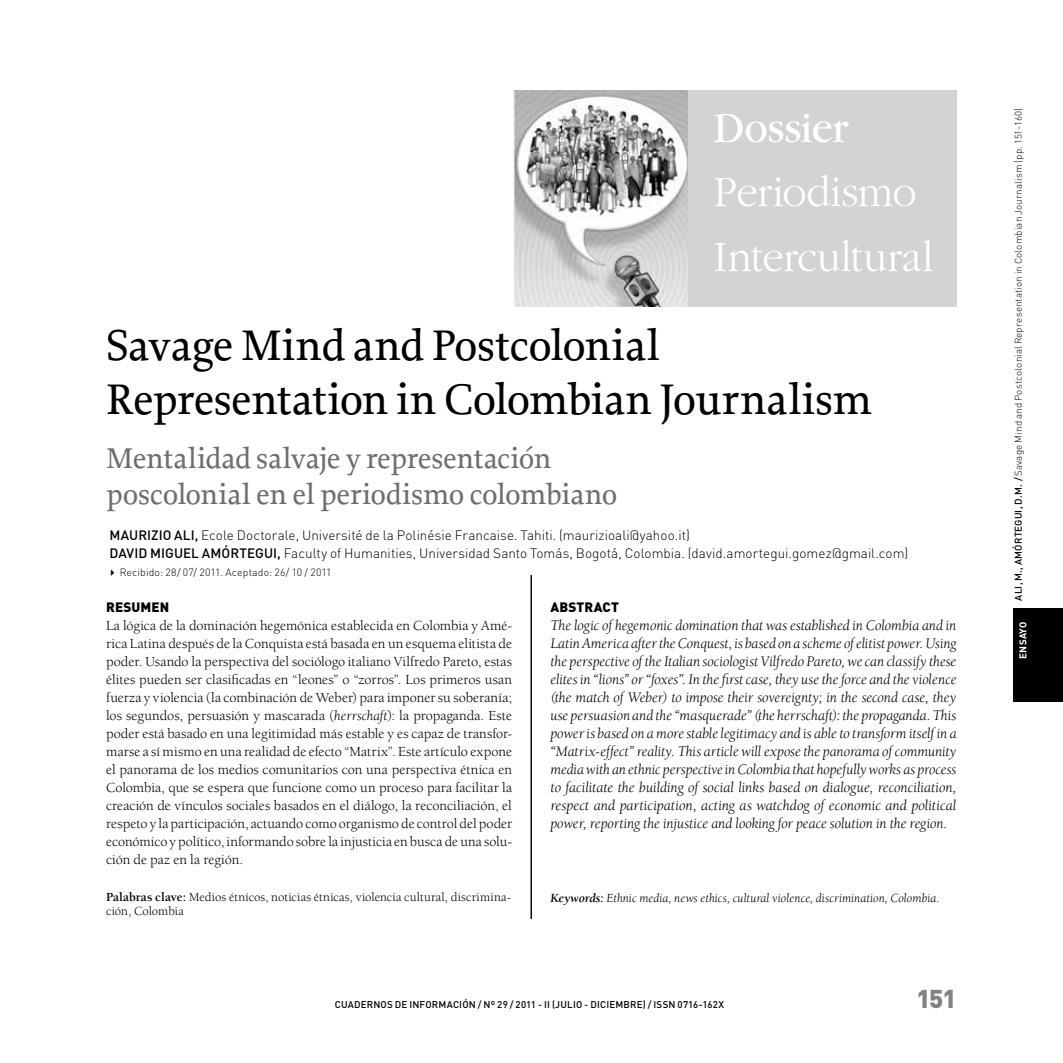
<style>
.page{position:relative;width:1063px;height:1063px;background:#fff}
.page>*{position:absolute;margin:0;border:0;box-sizing:border-box;transform-origin:0 0}
.t1{font:500 45px/54px "Proforma";letter-spacing:-.01em;color:#000}
.t2{font:300 45px/64.5px "Garamond";letter-spacing:-.005em;color:#fff;scale:.95 1}
.t3{font:45px "Garamond";letter-spacing:-.005em;color:#fff;scale:.95 1}
.t4{font:500 30px/36px "Proforma";letter-spacing:-.01em;color:#6d6e71}
.t5{font:900 25.5px "DIN";color:#808285}
.t6{font:italic 15px/18px "Berkeley Std";letter-spacing:-.005em;color:#000;text-align:justify}
.t7{font:14.25px/18px "Berkeley Std";color:#000;text-align:justify}
.t8{font:300 13.5px/18px "DIN";letter-spacing:.005em;color:#000}
.t9{font:900 13.5px "DIN";letter-spacing:.01em;color:#000}
.t10{font:12.75px/14.2px "Berkeley Std";letter-spacing:.01em;color:#000}
.t11{font:italic 12.75px "Berkeley Std";color:#000}
.t12{font:300 10.5px "DIN";letter-spacing:.015em;color:#000}
.t13{font:300 9.75px "DIN";letter-spacing:.015em;color:#000}
.t14{font:500 9.75px "DIN";letter-spacing:.02em;color:#000}
.t15{font:700 9.75px "DIN";letter-spacing:.015em;color:#fff}
.s1{font-weight:500}
.s2{font-style:italic}
.s3{font-weight:700}
</style>
<div class="page">
<hr style="left:531px;top:575px;width:1px;height:344px;background:#000">
<div style="left:1014px;top:608px;width:49px;height:93px;background:#000"></div>
<div style="left:680px;top:90px;width:277px;height:216px;background:#d1d3d4"></div>
<img style="left:513px;top:90px;width:175px;height:216px">
<h1 class="t3" style="left:714px;top:104px;width:143px">Dossier</h1>
<h1 class="t2" style="left:714px;top:161px;width:233px">Periodismo<br>Intercultural</h1>
<h1 class="t1" style="left:106px;top:318px;width:768px">Savage Mind and Postcolonial<br>Representation in Colombian Journalism</h1>
<h2 class="t4" style="left:106px;top:440px;width:513px">Mentalidad salvaje y representación poscolonial en el periodismo colombiano</h2>
<p class="t8" style="left:110px;top:526px;width:800px"><span class="s1">MAURIZIO ALI,</span> Ecole Doctorale, Université de la Polinésie Francaise. Tahiti. (maurizioali@yahoo.it)<br><span class="s1">DAVID MIGUEL AMÓRTEGUI,</span> Faculty of Humanities, Universidad Santo Tomás, Bogotá, Colombia. (david.amortegui.gomez@gmail.com)</p>
<p class="t12" style="left:120px;top:566px;width:213px">Recibido: 28/ 07/ 2011. Aceptado: 26/ 10 / 2011</p>
<p class="t9" style="left:106px;top:598px;width:65px">RESUMEN</p>
<p class="t7" style="left:106px;top:617px;width:408px">La lógica de la dominación hegemónica establecida en Colombia y Amé&shy;rica Latina después de la Conquista está basada en un esquema elitista de poder. Usando la perspectiva del sociólogo italiano Vilfredo Pareto, estas élites pueden ser clasificadas en “leones” o “zorros”. Los primeros usan fuerza y violencia (la combinación de Weber) para imponer su soberanía; los segundos, persuasión y mascarada (<span class="s2">herrschaft</span>): la propaganda. Este poder está basado en una legitimidad más estable y es capaz de transfor&shy;marse a sí mismo en una realidad de efecto “Matrix”. Este artículo expone el panorama de los medios comunitarios con una perspectiva étnica en Colombia, que se espera que funcione como un proceso para facilitar la creación de vínculos sociales basados en el diálogo, la reconciliación, el respeto y la participación, actuando como organismo de control del poder económico y político, informando sobre la injusticia en busca de una solu&shy;ción de paz en la región.</p>
<p class="t10" style="left:106px;top:890px;width:406px"><span class="s3">Palabras clave:</span> Medios étnicos, noticias étnicas, violencia cultural, discrimina&shy;ción, Colombia</p>
<p class="t9" style="left:550px;top:598px;width:70px">ABSTRACT</p>
<p class="t6" style="left:550px;top:617px;width:408px">The logic of hegemonic domination that was established in Colombia and in Latin America after the Conquest, is based on a scheme of elitist power. Using the perspective of the Italian sociologist Vilfredo Pareto, we can classify these elites in “lions” or “foxes”. In the first case, they use the force and the violence (the match of Weber) to impose their sovereignty; in the second case, they use persuasion and the “masquerade” (the herrschaft): the propaganda. This power is based on a more stable legitimacy and is able to transform itself in a “Matrix-effect” reality. This article will expose the panorama of community media with an ethnic perspective in Colombia that hopefully works as process to facilitate the building of social links based on dialogue, reconciliation, respect and participation, acting as watchdog of economic and political power, reporting the injustice and looking for peace solution in the region.</p>
<p class="t11" style="left:550px;top:891px;width:391px"><span class="s3">Keywords:</span> Ethnic media, news ethics, cultural violence, discrimination, Colombia.</p>
<p class="t14" style="left:335px;top:998px;width:262px">CUADERNOS DE INFORMACIÓN / Nº 29 / 2011 - II (JU LIO - DICIEM</p>
<p class="t14" style="left:623px;top:998px;width:102px">BRE) / ISSN 0716-162X</p>
<h3 class="t5" style="left:916px;top:982px;width:42px">151</h3>
<p class="t13" style="left:1012px;top:601px;width:494px;rotate:-90deg"><span class="s1">ALI, M., AMÓRTEGUI, D.M. /</span>Savage Mind and Postcolonial Representation in Colombian Journalism (pp. 151-160)</p>
<p class="t15" style="left:1017px;top:659px;width:39px;rotate:-90deg">ensayo</p>
</div>
